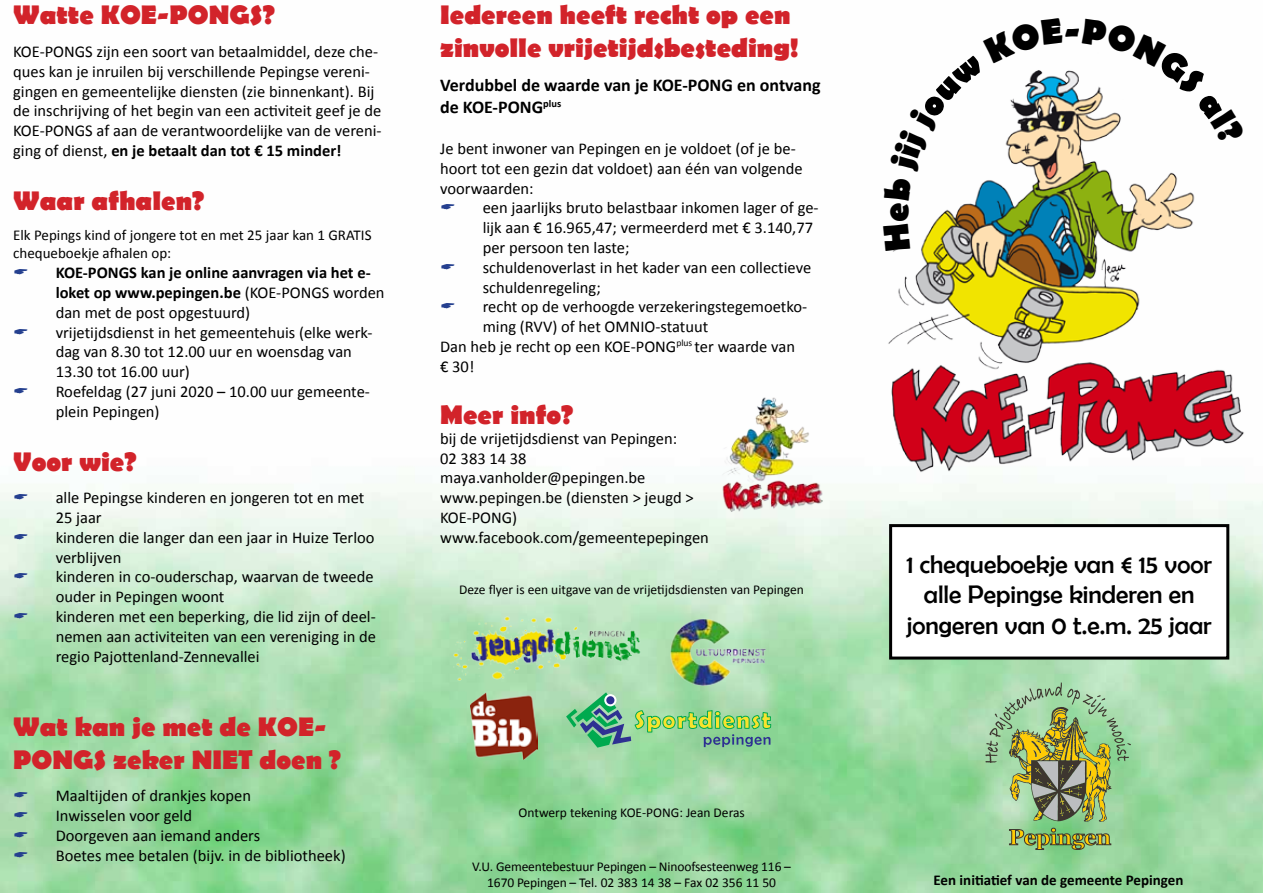
<style>
.page{position:relative;width:1263px;height:893px;background:#fff}
.page>*{position:absolute;margin:0;border:0;box-sizing:border-box;transform-origin:0 0}
.t1{font:700 27px/32.4px "Berlin Sans FB";color:#d2232a}
.t2{font:25.5px/30.6px "Berlin Sans FB";color:#000;text-align:center}
.t3{font:700 21.9px "Georgia";letter-spacing:-.02em;color:#ffcb05}
.t4{font:700 18px/21.6px "Calibri";color:#000}
.t5{font:16.5px/19.8px "Calibri";color:#000}
.t6{font:15px/18px "Calibri";color:#000}
.t7{font:700 15px "Calibri";color:#000}
.t8{font:13.5px/16.2px "Calibri";letter-spacing:-.01em;color:#000;text-align:center}
.s1{font-weight:700}
</style>
<div class="page">
<img style="left:0;top:484px;width:1263px;height:409px">
<img style="left:888px;top:251px;width:356px;height:221px">
<div style="left:891px;top:526px;width:337px;height:132px;background:#fff"></div>
<div style="left:889px;top:524px;width:340px;height:135px;border:3px solid #000"></div>
<svg style="left:985px;top:682px;width:146px;height:168px"></svg>
<img style="left:719px;top:397px;width:107px;height:117px">
<svg style="left:566px;top:692px;width:205px;height:56px"></svg>
<img style="left:471px;top:692px;width:67px;height:67px">
<img style="left:451px;top:614px;width:191px;height:68px">
<img style="left:669px;top:618px;width:99px;height:68px">
<svg style="left:15px;top:494px;width:12px;height:5px"></svg>
<svg style="left:15px;top:534px;width:12px;height:5px"></svg>
<svg style="left:15px;top:573px;width:12px;height:6px"></svg>
<svg style="left:15px;top:613px;width:12px;height:5px"></svg>
<svg style="left:15px;top:792px;width:12px;height:6px"></svg>
<svg style="left:15px;top:812px;width:12px;height:6px"></svg>
<svg style="left:15px;top:832px;width:12px;height:5px"></svg>
<svg style="left:15px;top:852px;width:12px;height:5px"></svg>
<svg style="left:893px;top:70px;width:302px;height:181px"></svg>
<h1 class="t1" style="left:13px;top:1px;width:194px">Watte KOE-PONGS</h1>
<h1 class="t1" style="left:263px;top:1px;width:14px">?</h1>
<p class="t5" style="left:13px;top:42px;width:370px">KOE-PONGS zijn een soort van betaalmiddel, deze che&shy;ques kan je inruilen bij verschillende Pepingse vereni&shy;gingen en gemeentelijke diensten (zie binnenkant). Bij de inschrijving of het begin van een activiteit geef je de KOE-PONGS af aan de verantwoordelijke van de vereni&shy;ging of dienst, <span class="s1">en je betaalt dan tot € 15 minder!</span></p>
<h1 class="t1" style="left:13px;top:186px;width:193px">Waar afhalen?</h1>
<p class="t6" style="left:13px;top:227px;width:360px">Elk Pepings kind of jongere tot en met 25 jaar kan 1 GRATIS chequeboekje afhalen op:</p>
<p class="t5" style="left:56px;top:263px;width:330px"><span class="s1">KOE-PONGS kan je online aanvragen via het e&shy;loket op www.pepingen.be</span> (KOE-PONGS worden dan met de post opgestuurd)<br>vrijetijdsdienst in het gemeentehuis (elke werk&shy;dag van 8.30 tot 12.00 uur en woensdag van 13.30 tot 16.00 uur)<br>Roefeldag (27 juni 2020 – 10.00 uur gemeente&shy;plein Pepingen)</p>
<h1 class="t1" style="left:13px;top:447px;width:125px">Voor wie?</h1>
<p class="t5" style="left:56px;top:488px;width:322px">alle Pepingse kinderen en jongeren tot en met 25 jaar<br>kinderen die langer dan een jaar in Huize Terloo verblijven<br>kinderen in co-ouderschap, waarvan de tweede ouder in Pepingen woont<br>kinderen met een beperking, die lid zijn of deel&shy;nemen aan activiteiten van een vereniging in de regio Pajottenland-Zennevallei</p>
<h1 class="t1" style="left:13px;top:712px;width:315px">Wat kan je met de KOE-<br>PONGS</h1>
<h1 class="t1" style="left:113px;top:745px;width:229px">zeker NIET doen ?</h1>
<p class="t5" style="left:56px;top:786px;width:291px">Maaltijden of drankjes kopen<br>Inwisselen voor geld<br>Doorgeven aan iemand anders<br>Boetes mee betalen (bijv. in de bibliotheek)</p>
<h1 class="t1" style="left:440px;top:1px;width:360px">Iedereen heeft recht op een zinvolle vrijetijdsbesteding!</h1>
<p class="t4" style="left:440px;top:74px;width:382px">Verdubbel de waarde van je KOE-PONG en ontvang de KOE-PONG<sup>plus</sup></p>
<p class="t5" style="left:440px;top:139px;width:364px">Je bent inwoner van Pepingen en je voldoet (of je be&shy;hoort tot een gezin dat voldoet) aan één van volgende voorwaarden:</p>
<p class="t5" style="left:483px;top:198px;width:337px">een jaarlijks bruto belastbaar inkomen lager of ge-</p>
<p class="t5" style="left:483px;top:218px;width:332px">lijk aan € 16.965,47; vermeerderd met € 3.140,77</p>
<p class="t5" style="left:483px;top:238px;width:148px">per persoon ten laste;</p>
<p class="t5" style="left:483px;top:257px;width:330px">schuldenoverlast in het kader van een collectieve</p>
<p class="t5" style="left:483px;top:277px;width:120px">schuldenregeling;</p>
<p class="t5" style="left:483px;top:297px;width:326px">recht op de verhoogde verzekeringstegemoetko-</p>
<p class="t5" style="left:483px;top:317px;width:227px">ming (RVV) of het OMNIO-statuut</p>
<p class="t5" style="left:440px;top:337px;width:356px">Dan heb je recht op een KOE-PONG<sup>plus</sup> ter waarde van</p>
<p class="t5" style="left:440px;top:356px;width:36px">€ 30!</p>
<h1 class="t1" style="left:440px;top:400px;width:134px">Meer info?</h1>
<p class="t5" style="left:440px;top:428px;width:270px">bij de vrijetijdsdienst van Pepingen:<br>02 383 14 38 maya.vanholder@pepingen.be www.pepingen.be (diensten &gt; jeugd &gt;<br>KOE-PONG) www.facebook.com/gemeentepepingen</p>
<p class="t8" style="left:459px;top:581px;width:346px">Deze flyer is een uitgave van de vrijetijdsdiensten van Pepingen</p>
<p class="t8" style="left:519px;top:805px;width:228px">Ontwerp tekening KOE-PONG: Jean Deras</p>
<p class="t8" style="left:472px;top:858px;width:320px">V.U. Gemeentebestuur Pepingen – Ninoofsesteenweg 116 –<br>1670 Pepingen – Tel. 02 383 14 38 – Fax 02 356 11 50</p>
<h2 class="t2" style="left:906px;top:548px;width:307px">1 chequeboekje van € 15 voor alle Pepingse kinderen en jongeren van 0 t.e.m. 25 jaar</h2>
<h3 class="t3" style="left:1009px;top:823px;width:104px">Pepingen</h3>
<p class="t7" style="left:933px;top:870px;width:251px">Een initiatief van de gemeente Pepingen</p>
</div>
